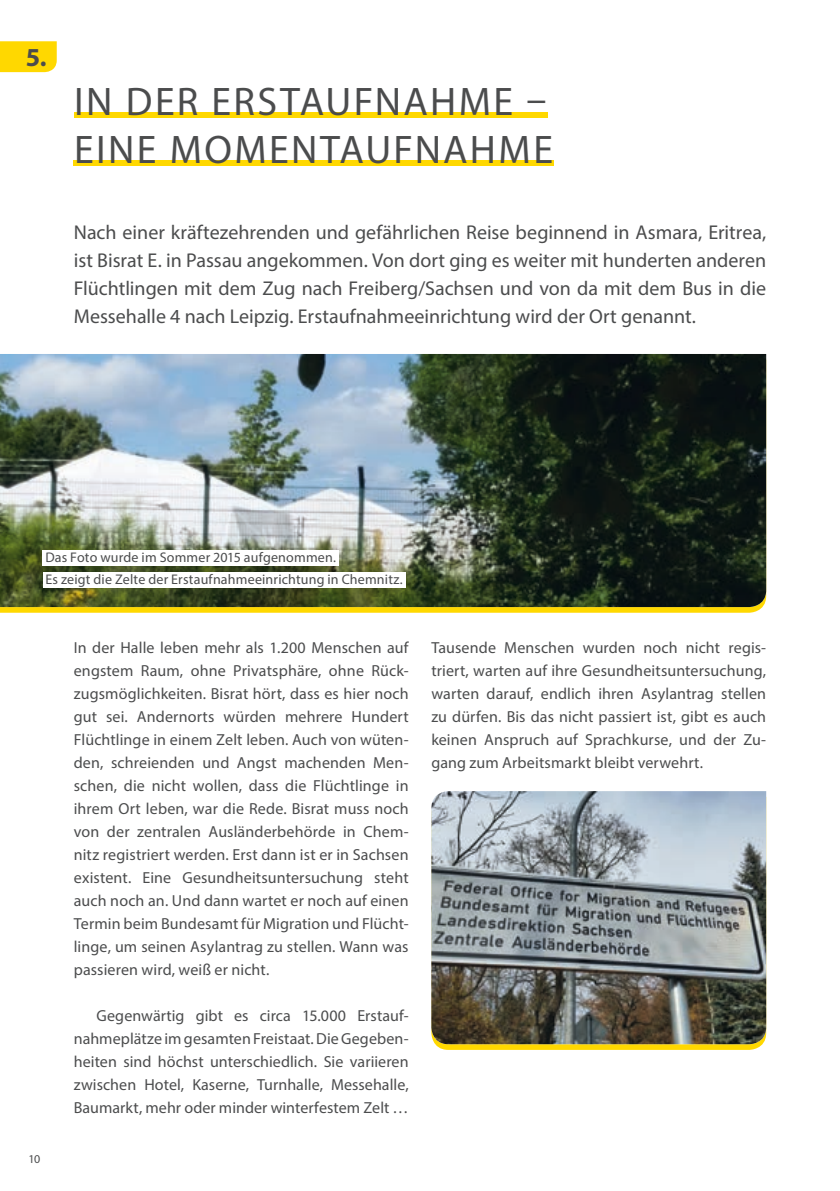
<style>
.page{position:relative;width:840px;height:1191px;background:#fff}
.page>*{position:absolute;margin:0;border:0;box-sizing:border-box;transform-origin:0 0}
.Headline{font:40px "Myriad Pro";letter-spacing:.06em;color:#4b4c4d}
.Kapitel{font:700 26px "Myriad Pro";color:#4b4c4d}
.Einleitung_Themen{font:20px/28px "Myriad Pro";color:#4b4c4d;text-align:justify}
.Fließtext_o_E{font:16px/23px "Myriad Pro";letter-spacing:.005em;color:#4b4c4d;text-align:justify}
.Fließtext{font:16px/23px "Myriad Pro";letter-spacing:.005em;color:#4b4c4d;text-align:justify}
.Bildunterschriften{font:14px "Myriad Pro";letter-spacing:.01em;color:#4b4c4d}
.t1{font:12px "Myriad Pro";color:#4b4c4d}
</style>
<div class="page">
<div style="left:0;top:41px;width:57px;height:31px;background:#ffd800"></div>
<div style="left:74px;top:112px;width:473px;height:6px;background:#ffd800"></div>
<div style="left:74px;top:160px;width:479px;height:6px;background:#ffd800"></div>
<svg style="left:0;top:607px;width:763px;height:6px;background:#fcd80f"></svg>
<svg style="left:435px;top:1044px;width:328px;height:6px;background:#f8d513"></svg>
<img style="left:0;top:354px;width:765px;height:253px">
<img style="left:431px;top:791px;width:334px;height:253px">
<div style="left:43px;top:550px;width:296px;height:16px;background:#fff"></div>
<div style="left:43px;top:572px;width:362px;height:16px;background:#fff"></div>
<p class="Kapitel" style="left:26px;top:41px;width:22px">5.</p>
<p class="Headline" style="left:74px;top:77px;width:473px">IN DER ERSTAUFNAHME –</p>
<p class="Headline" style="left:74px;top:125px;width:480px">EINE MOMENTAUFNAHME</p>
<p class="Einleitung_Themen" style="left:74px;top:218px;width:693px">Nach einer kräftezehrenden und gefährlichen Reise beginnend in Asmara, Eritrea, ist Bisrat E. in Passau angekommen. Von dort ging es weiter mit hunderten anderen Flüchtlingen mit dem Zug nach Freiberg/Sachsen und von da mit dem Bus in die Messehalle 4 nach Leipzig. Erstaufnahmeeinrichtung wird der Ort genannt.</p>
<p class="Bildunterschriften" style="left:45px;top:549px;width:292px">Das Foto wurde im Sommer 2015 aufgenommen.</p>
<p class="Bildunterschriften" style="left:45px;top:571px;width:358px">Es zeigt die Zelte der Erstaufnahmeeinrichtung in Chemnitz.</p>
<p class="t1" style="left:28px;top:1151px;width:13px">10</p>
<p class="Fließtext_o_E" style="left:74px;top:636px;width:336px">In der Halle leben mehr als 1.200 Menschen auf engstem Raum, ohne Privatsphäre, ohne Rück&shy;zugsmöglichkeiten. Bisrat hört, dass es hier noch gut sei. Andernorts würden mehrere Hundert Flüchtlinge in einem Zelt leben. Auch von wüten&shy;den, schreienden und Angst machenden Men&shy;schen, die nicht wollen, dass die Flüchtlinge in ihrem Ort leben, war die Rede. Bisrat muss noch von der zentralen Ausländerbehörde in Chem&shy;nitz registriert werden. Erst dann ist er in Sachsen existent. Eine Gesundheitsuntersuchung steht auch noch an. Und dann wartet er noch auf einen Termin beim Bundesamt für Migration und Flücht&shy;linge, um seinen Asylantrag zu stellen. Wann was passieren wird, weiß er nicht.</p>
<p class="Fließtext" style="left:74px;top:1004px;width:336px;text-indent:23px">Gegenwärtig gibt es circa 15.000 Erstauf&shy;nahmeplätze im gesamten Freistaat. Die Gegeben&shy;heiten sind höchst unterschiedlich. Sie variieren zwischen Hotel, Kaserne, Turnhalle, Messehalle, Baumarkt, mehr oder minder winterfestem Zelt …</p>
<p class="Fließtext" style="left:431px;top:636px;width:336px">Tausende Menschen wurden noch nicht regis&shy;triert, warten auf ihre Gesundheitsuntersuchung, warten darauf, endlich ihren Asylantrag stellen zu dürfen. Bis das nicht passiert ist, gibt es auch keinen Anspruch auf Sprachkurse, und der Zu&shy;gang zum Arbeitsmarkt bleibt verwehrt.</p>
</div>
